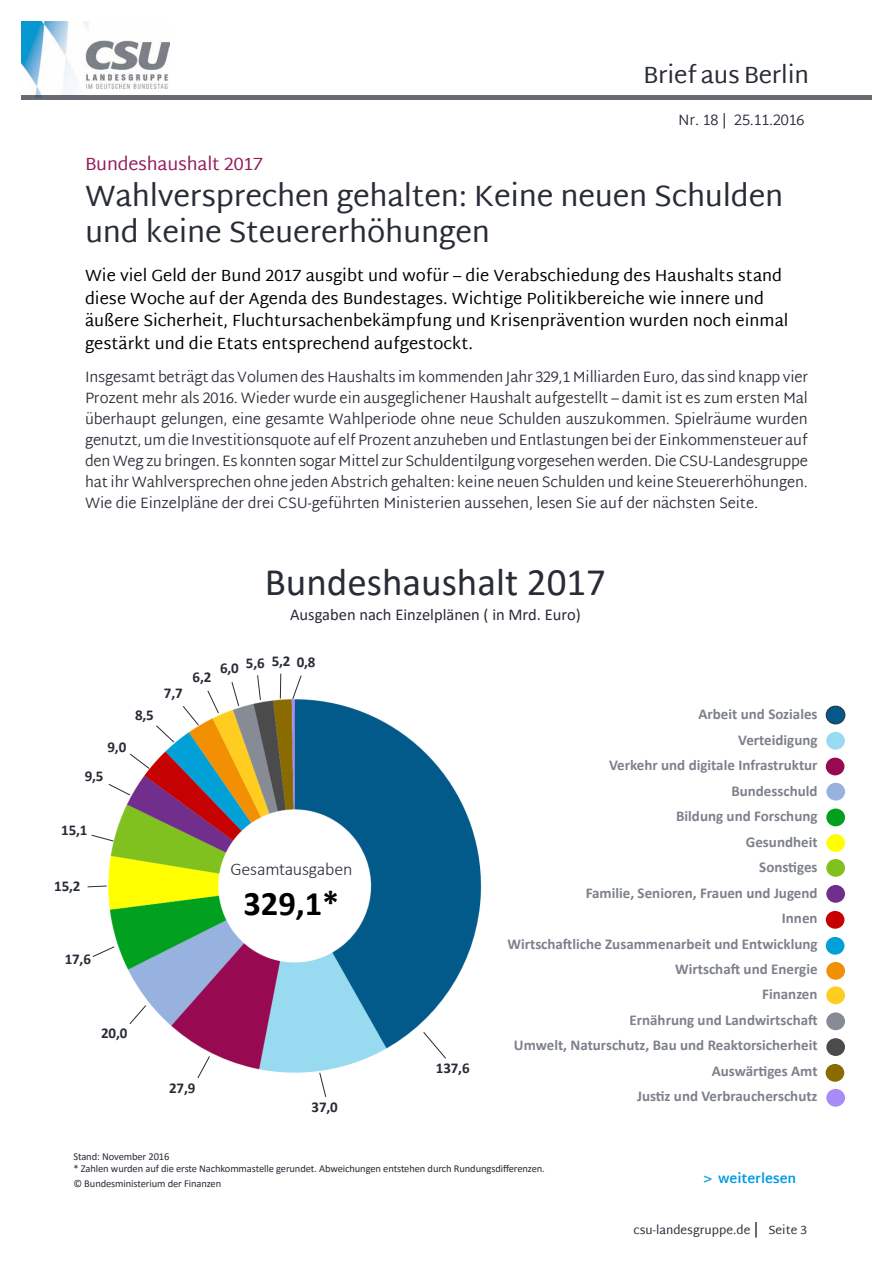
<style>
.page{position:relative;width:893px;height:1263px;background:#fff}
.page>*{position:absolute;margin:0;border:0;box-sizing:border-box;transform-origin:0 0}
._10_Grafik_Zahlen_ge{font:39px "Calibri";color:#282c36}
._10_Grafik_Zahlen_ge-2{font:700 34.5px "Calibri";color:#000}
._03_BaB_Ü_Fett_Artik{font:30px/36px "Martel Sans";letter-spacing:-.01em;color:#282c36}
.t1{font:24px "Martel Sans";letter-spacing:-.01em;color:#282c36}
._03_BaB_Ü_Beere_Arti{font:18px "Martel Sans";letter-spacing:-.01em;color:#951d5e}
._04_BaB_Fließtext{font:300 18px "Calibri";letter-spacing:-.01em;color:#282c36}
._03_BaB_Teaser{font:16.5px/22.5px "Martel Sans";color:#000}
._10_Grafik_Zahlen_ge-3{font:16.5px "Calibri";color:#282c36}
._04_BaB_Fließtext-2{font:300 15px/21px "Martel Sans";letter-spacing:-.01em;color:#282c36;text-align:justify}
._10_Grafik_Legende{font:700 15px "Calibri";color:#7d818c}
._10_Grafik_Zahlen{font:700 15px "Calibri";letter-spacing:-.01em;color:#282c36}
._04_BaB_Fließtext-3{font:700 13.5px "Martel Sans";letter-spacing:-.01em;color:#009ee0}
.t2{font:12px "Martel Sans";color:#282c36}
._10_Grafik_Zahlen-2{font:10.5px "Calibri";letter-spacing:-.01em;color:#282c36}
.s1{font-size:15px}
</style>
<div class="page">
<img style="left:21px;top:21px;width:149px;height:75px">
<hr style="left:21px;top:96px;width:851px;height:4px;background:#686b72">
<img style="left:108px;top:693px;width:374px;height:380px">
<svg style="left:423px;top:1031px;width:24px;height:28px"></svg>
<svg style="left:319px;top:1072px;width:8px;height:25px"></svg>
<svg style="left:197px;top:1055px;width:14px;height:24px"></svg>
<svg style="left:129px;top:1004px;width:18px;height:21px"></svg>
<svg style="left:92px;top:946px;width:23px;height:11px"></svg>
<svg style="left:87px;top:885px;width:20px;height:3px"></svg>
<svg style="left:91px;top:834px;width:23px;height:8px"></svg>
<svg style="left:108px;top:783px;width:23px;height:13px"></svg>
<svg style="left:129px;top:753px;width:21px;height:16px"></svg>
<svg style="left:155px;top:725px;width:20px;height:18px"></svg>
<svg style="left:182px;top:705px;width:18px;height:21px"></svg>
<svg style="left:207px;top:690px;width:12px;height:24px"></svg>
<svg style="left:231px;top:682px;width:9px;height:25px"></svg>
<svg style="left:257px;top:675px;width:4px;height:26px"></svg>
<svg style="left:280px;top:674px;width:1px;height:24px"></svg>
<svg style="left:292px;top:675px;width:10px;height:25px"></svg>
<div style="left:826px;top:706px;width:19px;height:18px;background:#025a8a;border-radius:50%"></div>
<div style="left:826px;top:706px;width:19px;height:18px;border:1px solid #282c36;border-radius:50%"></div>
<div style="left:826px;top:732px;width:19px;height:18px;background:#98dbf1;border-radius:50%"></div>
<div style="left:826px;top:758px;width:18px;height:17px;background:#970a52;border-radius:50%"></div>
<div style="left:826px;top:783px;width:19px;height:17px;background:#98b2e0;border-radius:50%"></div>
<div style="left:826px;top:808px;width:19px;height:18px;background:#00a01f;border-radius:50%"></div>
<div style="left:826px;top:834px;width:19px;height:18px;background:#ff0;border-radius:50%"></div>
<div style="left:826px;top:859px;width:19px;height:18px;background:#80c01f;border-radius:50%"></div>
<div style="left:826px;top:885px;width:19px;height:18px;background:#712e8d;border-radius:50%"></div>
<div style="left:826px;top:911px;width:18px;height:18px;background:#c60000;border-radius:50%"></div>
<div style="left:826px;top:937px;width:18px;height:18px;background:#00a1d8;border-radius:50%"></div>
<div style="left:826px;top:962px;width:19px;height:18px;background:#f38f03;border-radius:50%"></div>
<div style="left:826px;top:986px;width:19px;height:18px;background:#ffcd20;border-radius:50%"></div>
<div style="left:826px;top:1012px;width:19px;height:18px;background:#878b96;border-radius:50%"></div>
<div style="left:826px;top:1038px;width:19px;height:18px;background:#4b4b4b;border-radius:50%"></div>
<div style="left:826px;top:1089px;width:19px;height:18px;background:#a98bf8;border-radius:50%"></div>
<div style="left:826px;top:1064px;width:18px;height:18px;background:#896b00;border-radius:50%"></div>
<h3 class="t1" style="left:643px;top:61px;width:167px">Brief aus Berlin</h3>
<p class="_04_BaB_Fließtext-2" style="left:678px;top:110px;width:128px">Nr. 18 | 25.11.2016</p>
<p class="_03_BaB_Ü_Beere_Arti" style="left:85px;top:153px;width:179px">Bundeshaushalt 2017</p>
<p class="_03_BaB_Ü_Fett_Artik" style="left:85px;top:177px;width:700px">Wahlversprechen gehalten: Keine neuen Schulden und keine Steuererhöhungen</p>
<p class="_03_BaB_Teaser" style="left:85px;top:264px;width:705px">Wie viel Geld der Bund 2017 ausgibt und wofür – die Verabschiedung des Haushalts stand diese Woche auf der Agenda des Bundestages. Wichtige Politikbereiche wie innere und äußere Sicherheit, Fluchtursachenbekämpfung und Krisenprävention wurden noch einmal gestärkt und die Etats entsprechend aufgestockt.</p>
<p class="_04_BaB_Fließtext-2" style="left:85px;top:368px;width:725px">Insgesamt beträgt das Volumen des Haushalts im kommenden Jahr 329,1 Milliarden Euro, das sind knapp vier Prozent mehr als 2016. Wieder wurde ein ausgeglichener Haushalt aufgestellt – damit ist es zum ersten Mal überhaupt gelungen, eine gesamte Wahlperiode ohne neue Schulden auszukommen. Spielräume wurden genutzt, um die Investitionsquote auf elf Prozent anzuheben und Entlastungen bei der Einkommensteuer auf den Weg zu bringen. Es konnten sogar Mittel zur Schuldentilgung vorgesehen werden. Die CSU-Landesgruppe hat ihr Wahlversprechen ohne jeden Abstrich gehalten: keine neuen Schulden und keine Steuererhöhungen.<br>Wie die Einzelpläne der drei CSU-geführten Ministerien aussehen, lesen Sie auf der nächsten Seite.</p>
<p class="_10_Grafik_Zahlen_ge" style="left:265px;top:555px;width:343px">Bundeshaushalt 2017</p>
<p class="_10_Grafik_Zahlen_ge-3" style="left:290px;top:603px;width:292px">Ausgaben nach Einzelplänen ( in Mrd. Euro)</p>
<p class="_10_Grafik_Zahlen" style="left:107px;top:736px;width:20px">9,0</p>
<p class="_10_Grafik_Zahlen" style="left:85px;top:765px;width:20px">9,5</p>
<p class="_10_Grafik_Zahlen" style="left:135px;top:704px;width:20px">8,5</p>
<p class="_10_Grafik_Zahlen" style="left:164px;top:683px;width:20px">7,7</p>
<p class="_10_Grafik_Zahlen" style="left:193px;top:667px;width:20px">6,2</p>
<p class="_10_Grafik_Zahlen" style="left:220px;top:657px;width:20px">6,0</p>
<p class="_10_Grafik_Zahlen" style="left:246px;top:652px;width:20px">5,6</p>
<p class="_10_Grafik_Zahlen" style="left:272px;top:651px;width:45px">5,2 0,8</p>
<p class="_10_Grafik_Zahlen" style="left:61px;top:820px;width:28px">15,1</p>
<p class="_10_Grafik_Zahlen" style="left:54px;top:876px;width:28px">15,2</p>
<p class="_10_Grafik_Zahlen" style="left:65px;top:948px;width:28px">17,6</p>
<p class="_04_BaB_Fließtext" style="left:230px;top:858px;width:123px">Gesamtausgaben</p>
<p class="_10_Grafik_Zahlen_ge-2" style="left:243px;top:879px;width:98px">329,1*</p>
<p class="_10_Grafik_Zahlen" style="left:101px;top:1022px;width:28px">20,0</p>
<p class="_10_Grafik_Zahlen" style="left:169px;top:1077px;width:28px">27,9</p>
<p class="_10_Grafik_Zahlen" style="left:312px;top:1096px;width:28px">37,0</p>
<p class="_10_Grafik_Zahlen" style="left:436px;top:1057px;width:35px">137,6</p>
<p class="_10_Grafik_Legende" style="left:698px;top:704px;width:121px">Arbeit und Soziales</p>
<p class="_10_Grafik_Legende" style="left:738px;top:729px;width:81px">Verteidigung</p>
<p class="_10_Grafik_Legende" style="left:609px;top:754px;width:210px">Verkehr und digitale Infrastruktur</p>
<p class="_10_Grafik_Legende" style="left:731px;top:780px;width:88px">Bundesschuld</p>
<p class="_10_Grafik_Legende" style="left:676px;top:805px;width:143px">Bildung und Forschung</p>
<p class="_10_Grafik_Legende" style="left:746px;top:831px;width:73px">Gesundheit</p>
<p class="_10_Grafik_Legende" style="left:759px;top:856px;width:60px">Sonstiges</p>
<p class="_10_Grafik_Legende" style="left:586px;top:882px;width:233px">Familie, Senioren, Frauen und Jugend</p>
<p class="_10_Grafik_Legende" style="left:782px;top:907px;width:37px">Innen</p>
<p class="_10_Grafik_Legende" style="left:507px;top:933px;width:312px">Wirtschaftliche Zusammenarbeit und Entwicklung</p>
<p class="_10_Grafik_Legende" style="left:675px;top:958px;width:144px">Wirtschaft und Energie</p>
<p class="_10_Grafik_Legende" style="left:762px;top:984px;width:57px">Finanzen</p>
<p class="_10_Grafik_Legende" style="left:629px;top:1009px;width:190px">Ernährung und Landwirtschaft</p>
<p class="_10_Grafik_Legende" style="left:514px;top:1035px;width:305px">Umwelt, Naturschutz, Bau und Reaktorsicherheit</p>
<p class="_10_Grafik_Legende" style="left:712px;top:1060px;width:107px">Auswärtiges Amt</p>
<p class="_10_Grafik_Legende" style="left:637px;top:1086px;width:182px">Justiz und Verbraucherschutz</p>
<p class="_10_Grafik_Zahlen-2" style="left:73px;top:1149px;width:98px">Stand: November 2016</p>
<p class="_10_Grafik_Zahlen-2" style="left:73px;top:1162px;width:473px">* Zahlen wurden auf die erste Nachkommastelle gerundet. Abweichungen entstehen durch Rundungsdifferenzen.</p>
<p class="_10_Grafik_Zahlen-2" style="left:73px;top:1176px;width:149px">© Bundesministerium der Finanzen</p>
<p class="_04_BaB_Fließtext-3" style="left:704px;top:1170px;width:94px">&gt; weiterlesen</p>
<p class="t2" style="left:633px;top:1223px;width:175px">csu-landesgruppe.de <span class="s1">|</span> Seite 3</p>
</div>
